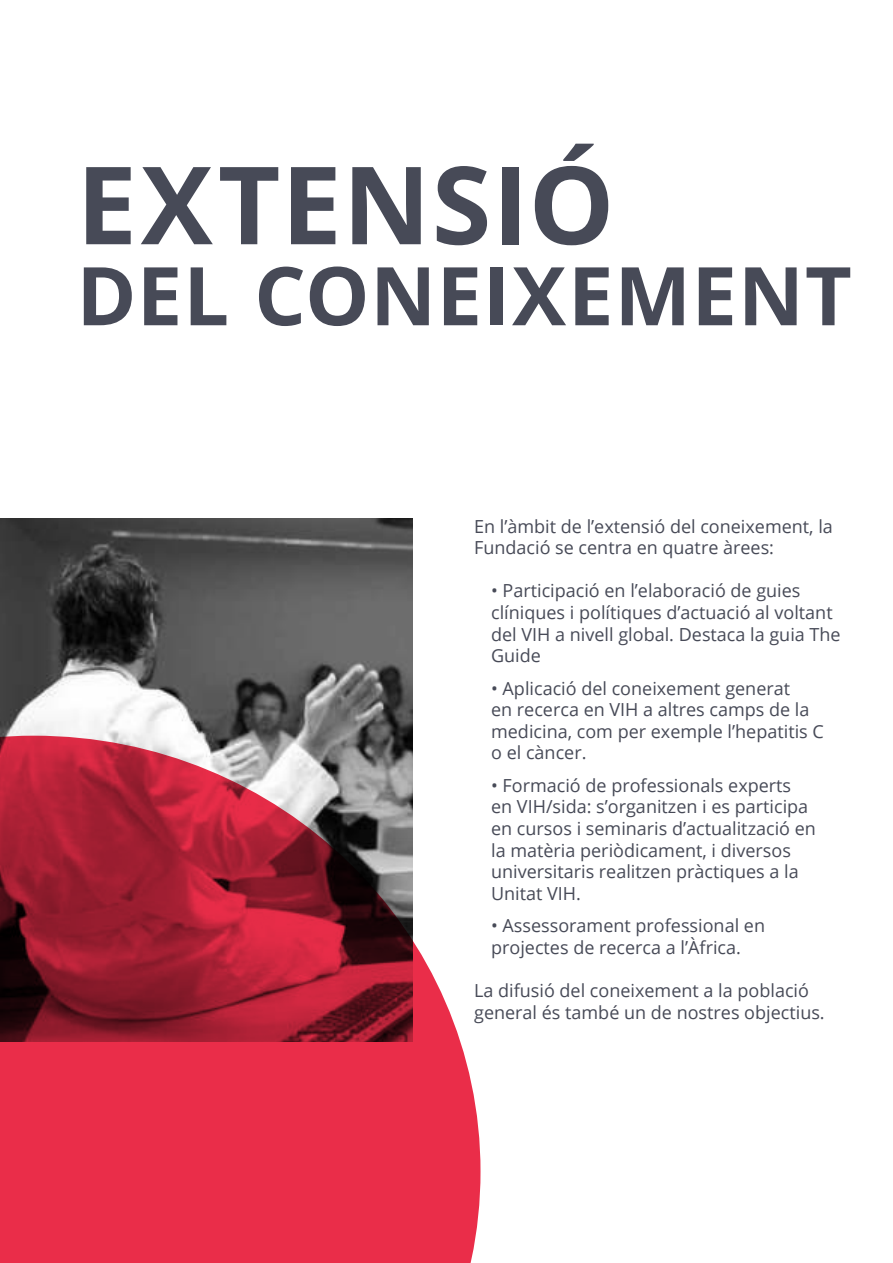
<style>
.page{position:relative;width:893px;height:1263px;background:#fff}
.page>*{position:absolute;margin:0;border:0;box-sizing:border-box;transform-origin:0 0}
.t1{font:700 108px "Open Sans";letter-spacing:.01em;color:#474a57}
.t2{font:700 81px "Open Sans";letter-spacing:.015em;color:#474a57}
.t3{font:18px/21.6px "Open Sans";color:#474a57}
</style>
<div class="page">
<svg style="left:0;top:519px;width:412px;height:217px;background:#606060"></svg>
<svg style="left:0;top:736px;width:480px;height:527px;background:#c23f52"></svg>
<h1 class="t1" style="left:77px;top:161px;width:539px">EXTENSIÓ</h1>
<h2 class="t2" style="left:77px;top:263px;width:777px">DEL CONEIXEMENT</h2>
<p class="t3" style="left:474px;top:515px;width:360px">En l’àmbit de l’extensió del coneixement, la<br>Fundació se centra en quatre àrees:</p>
<p class="t3" style="left:491px;top:580px;width:351px">• Participació en l’elaboració de guies clíniques i polítiques d’actuació al voltant del VIH a nivell global. Destaca la guia The Guide</p>
<p class="t3" style="left:491px;top:677px;width:334px">• Aplicació del coneixement generat<br>en recerca en VIH a altres camps de la medicina, com per exemple l’hepatitis C o el càncer.</p>
<p class="t3" style="left:491px;top:774px;width:326px">• Formació de professionals experts en VIH/sida: s’organitzen i es participa en cursos i seminaris d’actualització en la matèria periòdicament, i diversos universitaris realitzen pràctiques a la Unitat VIH.</p>
<p class="t3" style="left:491px;top:914px;width:275px">• Assessorament professional en projectes de recerca a l’Àfrica.</p>
<p class="t3" style="left:474px;top:981px;width:352px">La difusió del coneixement a la població general és també un de nostres objectius.</p>
</div>
